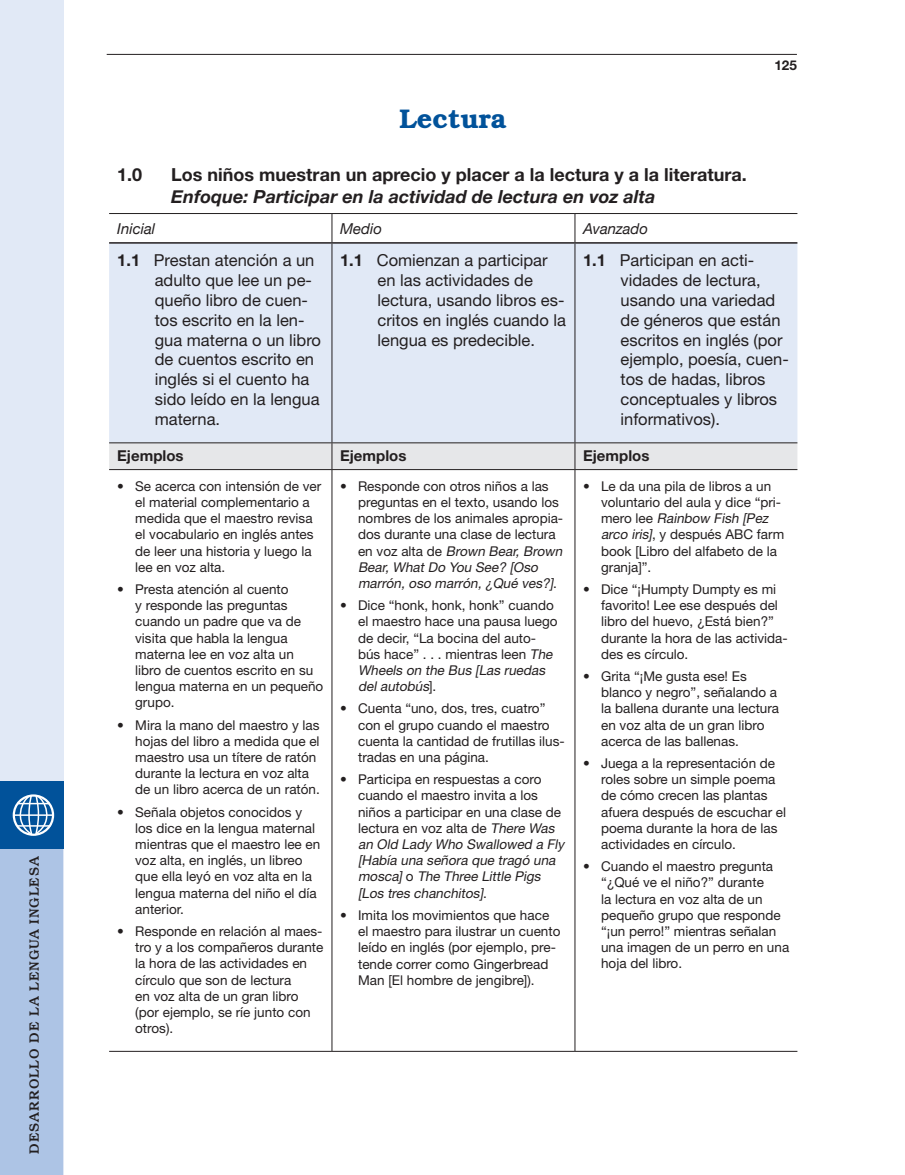
<style>
.page{position:relative;width:905px;height:1175px;background:#fff}
.page>*{position:absolute;margin:0;border:0;box-sizing:border-box;transform-origin:0 0}
.t1{font:600 27px "Bookman";color:#01529a}
.t2{font:700 18px/21.6px "Helvetica Neue";color:#231f20}
.t3{font:16.5px/19.8px "Helvetica Neue";color:#231f20}
.t4{font:700 15px "Helvetica Neue";color:#231f20}
.t5{font:italic 15px "Helvetica Neue";color:#231f20}
.t6{font:13.5px/16.2px "Helvetica Neue";color:#231f20}
.t7{font:italic 13.5px/16.2px "Helvetica Neue";color:#231f20}
.t8{font:500 13.5px "Bookman";letter-spacing:.05em;color:#231f20}
.t9{font:700 13.5px "Helvetica Neue";color:#231f20}
.s1{font-style:italic}
.s2{font-weight:700}
.s3{font-style:normal}
</style>
<div class="page">
<div style="left:0;top:0;width:63px;height:1174px;background:#e1e9f6"></div>
<div style="left:0;top:781px;width:63px;height:67px;background:#01529a"></div>
<svg style="left:0;top:794px;width:63px;height:380px;background:#9ab7dc"></svg>
<hr style="left:107px;top:54px;width:689px;height:1px;background:#231f20">
<div style="left:109px;top:244px;width:688px;height:198px;background:#e1e9f6"></div>
<svg style="left:331px;top:214px;width:1px;height:28px"></svg>
<svg style="left:574px;top:214px;width:1px;height:28px"></svg>
<div style="left:109px;top:443px;width:688px;height:26px;background:#e6e7e9"></div>
<hr style="left:331px;top:470px;width:1px;height:581px;background:#231f20">
<hr style="left:574px;top:470px;width:1px;height:581px;background:#231f20">
<hr style="left:109px;top:1051px;width:223px;height:1px;background:#231f20">
<hr style="left:332px;top:1051px;width:243px;height:1px;background:#231f20">
<hr style="left:575px;top:1051px;width:222px;height:1px;background:#231f20">
<hr style="left:109px;top:213px;width:223px;height:1px;background:#231f20">
<hr style="left:332px;top:213px;width:243px;height:1px;background:#231f20">
<hr style="left:575px;top:213px;width:222px;height:1px;background:#231f20">
<hr style="left:109px;top:469px;width:223px;height:1px;background:#231f20">
<hr style="left:332px;top:469px;width:243px;height:1px;background:#231f20">
<hr style="left:575px;top:469px;width:222px;height:1px;background:#231f20">
<hr style="left:331px;top:244px;width:1px;height:198px;background:#231f20">
<hr style="left:109px;top:442px;width:223px;height:1px;background:#231f20">
<hr style="left:332px;top:442px;width:243px;height:1px;background:#231f20">
<hr style="left:574px;top:244px;width:1px;height:198px;background:#231f20">
<hr style="left:575px;top:442px;width:222px;height:1px;background:#231f20">
<hr style="left:109px;top:242px;width:223px;height:2px;background:#231f20">
<hr style="left:332px;top:242px;width:243px;height:2px;background:#231f20">
<hr style="left:575px;top:242px;width:222px;height:2px;background:#231f20">
<p class="t8" style="left:26px;top:1153px;width:299px;rotate:-90deg">DESARROLLO DE LA LENGUA INGLESA</p>
<h1 class="t1" style="left:399px;top:103px;width:108px">Lectura</h1>
<h1 class="t9" style="left:774px;top:57px;width:24px">125</h1>
<p class="t2" style="left:117px;top:164px;width:27px">1.0</p>
<p class="t2" style="left:171px;top:164px;width:577px">Los niños muestran un aprecio y placer a la lectura y a la literatura.<br><span class="s1">Enfoque: Participar en la actividad de lectura en voz alta</span></p>
<p class="t5" style="left:117px;top:218px;width:40px">Inicial</p>
<p class="t5" style="left:340px;top:218px;width:43px">Medio</p>
<p class="t5" style="left:583px;top:218px;width:67px">Avanzado</p>
<p class="t3" style="left:155px;top:250px;width:168px;text-indent:-38px"><span class="s2">1.1</span> Prestan atención a un adulto que lee un pe&shy;queño libro de cuen&shy;tos escrito en la len&shy;gua materna o un libro de cuentos escrito en inglés si el cuento ha sido leído en la lengua materna.</p>
<p class="t3" style="left:377px;top:250px;width:190px;text-indent:-38px"><span class="s2">1.1</span> Comienzan a participar en las actividades de lectura, usando libros es&shy;critos en inglés cuando la lengua es predecible.</p>
<p class="t3" style="left:620px;top:250px;width:170px;text-indent:-38px"><span class="s2">1.1</span> Participan en acti&shy;vidades de lectura, usando una variedad de géneros que están escritos en inglés (por ejemplo, poesía, cuen&shy;tos de hadas, libros conceptuales y libros informativos).</p>
<p class="t4" style="left:117px;top:446px;width:68px">Ejemplos</p>
<p class="t4" style="left:340px;top:446px;width:68px">Ejemplos</p>
<p class="t4" style="left:583px;top:446px;width:68px">Ejemplos</p>
<p class="t6" style="left:135px;top:477px;width:188px;text-indent:-18px">• Se acerca con intensión de ver el material complementario a medida que el maestro revisa el vocabulario en inglés antes de leer una historia y luego la lee en voz alta.</p>
<p class="t6" style="left:135px;top:581px;width:190px;text-indent:-18px">• Presta atención al cuento<br>y responde las preguntas cuando un padre que va de visita que habla la lengua materna lee en voz alta un<br>libro de cuentos escrito en su lengua materna en un pequeño grupo.</p>
<p class="t6" style="left:135px;top:716px;width:186px;text-indent:-18px">• Mira la mano del maestro y las hojas del libro a medida que el maestro usa un títere de ratón durante la lectura en voz alta de un libro acerca de un ratón.</p>
<p class="t6" style="left:135px;top:803px;width:187px;text-indent:-18px">• Señala objetos conocidos y los dice en la lengua maternal mientras que el maestro lee en voz alta, en inglés, un libreo que ella leyó en voz alta en la lengua materna del niño el día anterior.</p>
<p class="t6" style="left:135px;top:923px;width:190px;text-indent:-18px">• Responde en relación al maes&shy;tro y a los compañeros durante la hora de las actividades en círculo que son de lectura<br>en voz alta de un gran libro (por ejemplo, se ríe junto con otros).</p>
<p class="t6" style="left:358px;top:477px;width:208px;text-indent:-18px">• Responde con otros niños a las preguntas en el texto, usando los nombres de los animales apropia&shy;dos durante una clase de lectura e n v o z a l t a d e <span class="s1">Brown Bear, Brown<br>Bear, What Do You See? [Oso marrón, oso marrón, ¿Qué ves?]</span> .</p>
<p class="t6" style="left:358px;top:597px;width:201px;text-indent:-18px">• Dice “honk, honk, honk” cuando el maestro hace una pausa luego de decir, “La bocina del auto&shy;bús hace” . . . mientras leen <span class="s1">The<br>Wheels on the Bus [Las ruedas del autobús</span>] .</p>
<p class="t6" style="left:358px;top:700px;width:208px;text-indent:-18px">• Cuenta “uno, dos, tres, cuatro” con el grupo cuando el maestro cuenta la cantidad de frutillas ilus&shy;tradas en una página.</p>
<p class="t7" style="left:358px;top:771px;width:208px;text-indent:-18px"><span class="s3">• Participa en respuestas a coro cuando el maestro invita a los niños a participar en una clase de lectura en voz alta de</span> There Was an Old Lady Who Swallowed a Fly [Había una señora que tragó una mosca] <span class="s3">o</span> The Three Little Pigs [Los tres chanchitos] <span class="s3">.</span></p>
<p class="t6" style="left:358px;top:906px;width:204px;text-indent:-18px">• Imita los movimientos que hace el maestro para ilustrar un cuento leído en inglés (por ejemplo, pre&shy;tende correr como Gingerbread<br>Man [El hombre de jengibre]).</p>
<p class="t6" style="left:601px;top:477px;width:185px;text-indent:-18px">• Le da una pila de libros a un voluntario del aula y dice “pri&shy;m e ro l e e <span class="s1">Rainbow Fish [Pez arco iris]</span>, y después ABC farm book [Libro del alfabeto de la granja]”.</p>
<p class="t6" style="left:601px;top:581px;width:188px;text-indent:-18px">• Dice “¡Humpty Dumpty es mi favorito! Lee ese después del libro del huevo, ¿Está bien?” durante la hora de las activida&shy;des es círculo.</p>
<p class="t6" style="left:601px;top:668px;width:180px;text-indent:-18px">• Grita “¡Me gusta ese! Es blanco y negro”, señalando a la ballena durante una lectura en voz alta de un gran libro acerca de las ballenas.</p>
<p class="t6" style="left:601px;top:755px;width:187px;text-indent:-18px">• Juega a la representación de roles sobre un simple poema de cómo crecen las plantas afuera después de escuchar el poema durante la hora de las actividades en círculo.</p>
<p class="t6" style="left:601px;top:858px;width:190px;text-indent:-18px">• Cuando el maestro pregunta “¿Qué ve el niño?” durante<br>la lectura en voz alta de un pequeño grupo que responde “¡un perro!” mientras señalan una imagen de un perro en una hoja del libro.</p>
</div>
